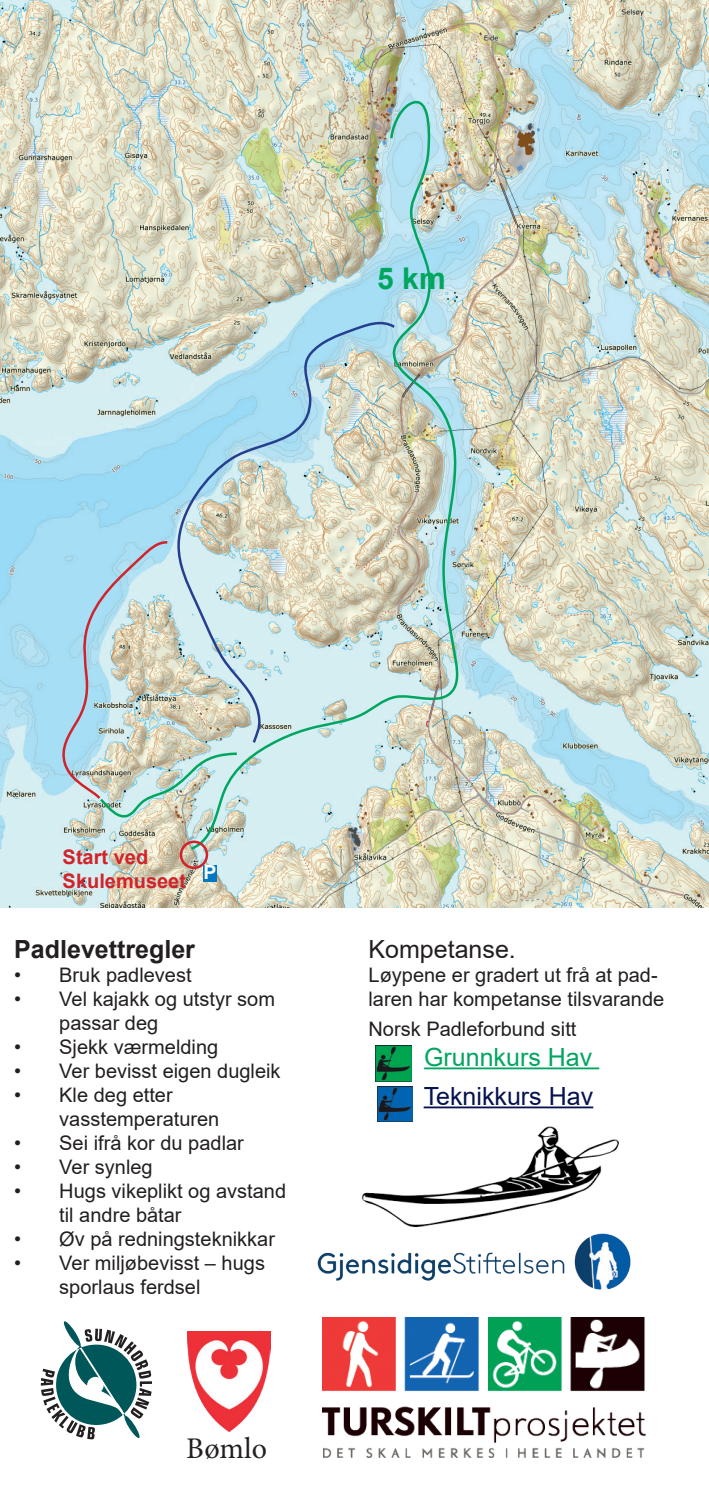
<style>
.page{position:relative;width:709px;height:1489px;background:#fff}
.page>*{position:absolute;margin:0;border:0;box-sizing:border-box;transform-origin:0 0}
.t1{font:30px "Minion Pro";color:#231f20}
.t2{font:700 30px "Arial";color:#00a65f}
.t3{font:700 25px "Arial";color:#231f20}
.t4{font:25px "Arial";color:#05124e}
.t5{font:25px "Arial";color:#00a65f}
.t6{font:25px "Arial";color:#231f20}
.t7{font:20px/24px "Arial";color:#231f20}
.t8{font:700 20px/24px "Arial";color:#d1232a}
.t9{font:700 19.5px "Arial";color:#fff}
</style>
<div class="page">
<img style="left:322px;top:1317px;width:324px;height:140px">
<img style="left:317px;top:1226px;width:314px;height:64px">
<img style="left:188px;top:1331px;width:82px;height:99px">
<svg style="left:41px;top:1321px;width:111px;height:118px"></svg>
<hr style="left:424px;top:1067px;width:175px;height:2px;background:#00a65f">
<hr style="left:423px;top:1106px;width:170px;height:2px;background:#05124e">
<img style="left:376px;top:1045px;width:35px;height:36px">
<img style="left:362px;top:1126px;width:257px;height:100px">
<img style="left:377px;top:1086px;width:35px;height:35px">
<img style="left:0;top:0;width:709px;height:907px">
<img style="left:188px;top:90px;width:288px;height:762px">
<svg style="left:176px;top:319px;width:221px;height:426px;background:#c7dad6"></svg>
<div style="left:180px;top:840px;width:28px;height:29px;border:2px solid #d1232a;border-radius:50%"></div>
<div style="left:203px;top:864px;width:14px;height:17px;background:#0079c2"></div>
<svg style="left:57px;top:540px;width:182px;height:282px;background:#c1d5d4"></svg>
<h1 class="t2" style="left:377px;top:257px;width:70px">5 km</h1>
<p class="t8" style="left:63px;top:845px;width:125px">Start ved<br>Skulemuseet</p>
<p class="t9" style="left:203px;top:858px;width:14px">P</p>
<p class="t3" style="left:14px;top:931px;width:182px">Padlevettregler</p>
<p class="t7" style="left:14px;top:962px;width:179px">• Bruk padlevest</p>
<p class="t7" style="left:59px;top:986px;width:217px;text-indent:-45px">• Vel kajakk og utstyr som passar deg</p>
<p class="t7" style="left:14px;top:1034px;width:205px">• Sjekk værmelding</p>
<p class="t7" style="left:14px;top:1058px;width:268px">• Ver bevisst eigen dugleik</p>
<p class="t7" style="left:59px;top:1082px;width:162px;text-indent:-45px">• Kle deg etter vasstemperaturen</p>
<p class="t7" style="left:14px;top:1130px;width:231px">• Sei ifrå kor du padlar</p>
<p class="t7" style="left:14px;top:1154px;width:140px">• Ver synleg</p>
<p class="t7" style="left:59px;top:1178px;width:228px;text-indent:-45px">• Hugs vikeplikt og avstand til andre båtar</p>
<p class="t7" style="left:14px;top:1226px;width:262px">• Øv på redningsteknikkar</p>
<p class="t7" style="left:59px;top:1250px;width:207px;text-indent:-45px">• Ver miljøbevisst – hugs sporlaus ferdsel</p>
<h1 class="t1" style="left:186px;top:1428px;width:82px">Bømlo</h1>
<p class="t6" style="left:368px;top:931px;width:149px">Kompetanse.</p>
<p class="t7" style="left:368px;top:962px;width:297px">Løypene er gradert ut frå at pad&shy;laren har kompetanse tilsvarande</p>
<p class="t7" style="left:368px;top:1016px;width:209px">Norsk Padleforbund sitt</p>
<p class="t5" style="left:424px;top:1039px;width:170px">Grunnkurs Hav</p>
<p class="t4" style="left:423px;top:1078px;width:171px">Teknikkurs Hav</p>
</div>
